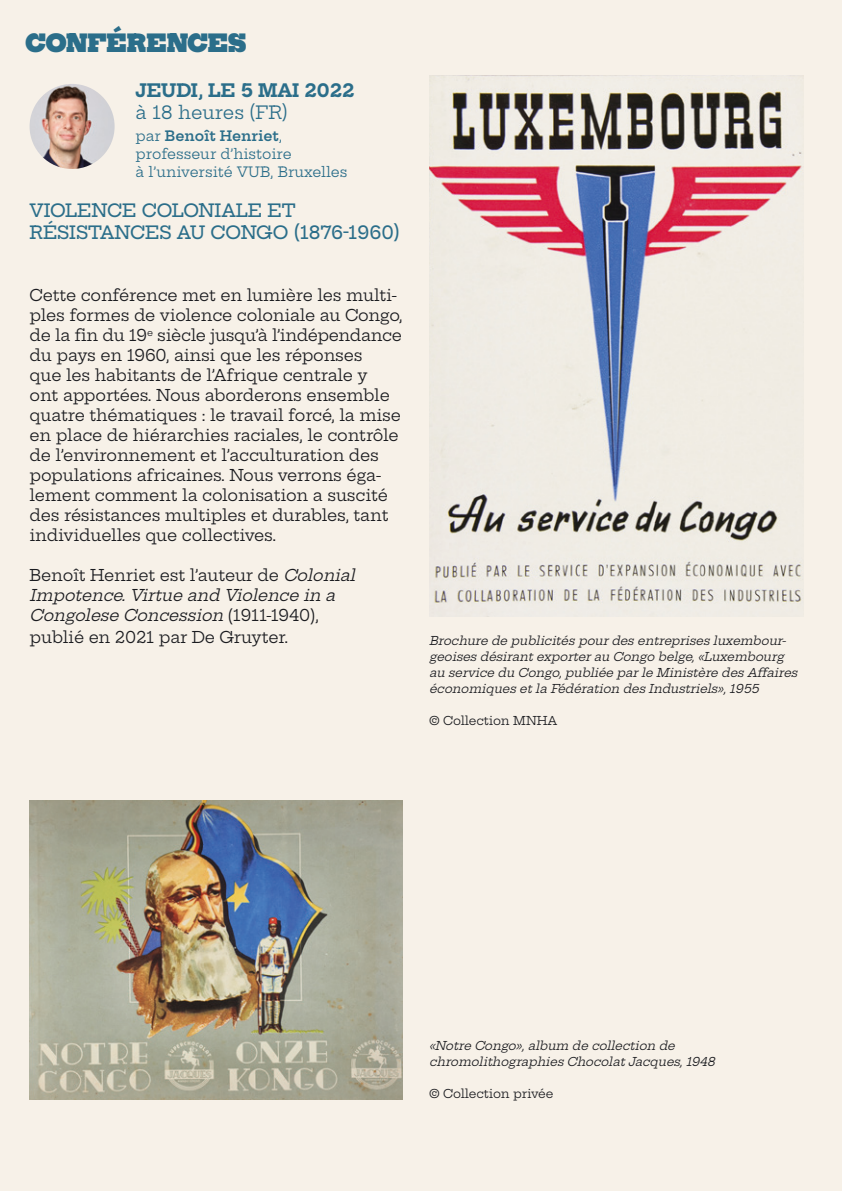
<style>
.page{position:relative;width:842px;height:1191px;background:#f7f1e8}
.page>*{position:absolute;margin:0;border:0;box-sizing:border-box;transform-origin:0 0}
.t1{font:900 24px "Hepta Slab";color:#2b6e8a}
.t2{font:500 18px/22px "Hepta Slab";color:#2b6e8a}
.t3{font:700 18px "Hepta Slab";color:#2b6e8a}
.t4{font:18px "Hepta Slab";color:#2b6e8a}
.t5{font:16px/20px "Hepta Slab";letter-spacing:-.01em;color:#1b1c20}
.t6{font:italic 16px/20px "Hepta Slab";color:#1b1c20}
.t7{font:14px/18px "Hepta Slab";color:#2b6e8a}
.t8{font:italic 12px/16px "Hepta Slab";color:#1b1c20}
.t9{font:12px "Hepta Slab";letter-spacing:-.01em;color:#1b1c20}
.s1{font-weight:600}
.s2{font-style:normal}
</style>
<div class="page">
<img style="left:30px;top:84px;width:85px;height:85px;border-radius:43px">
<img style="left:30px;top:800px;width:373px;height:299px">
<img style="left:429px;top:76px;width:375px;height:541px">
<h1 class="t1" style="left:26px;top:23px;width:222px">CONFÉRENCES</h1>
<p class="t3" style="left:136px;top:75px;width:220px">JEUDI, LE 5 MAI 2022</p>
<p class="t4" style="left:136px;top:97px;width:154px">à 18 heures (FR)</p>
<p class="t7" style="left:136px;top:125px;width:213px">par <span class="s1">Benoît Henriet</span>, professeur d’histoire<br>à l’université VUB, Bruxelles</p>
<p class="t2" style="left:30px;top:197px;width:372px">VIOLENCE COLONIALE ET<br>RÉSISTANCES AU CONGO (1876-1960)</p>
<p class="t5" style="left:30px;top:283px;width:374px">Cette conférence met en lumière les multi&shy;ples formes de violence coloniale au Congo, de la fin du 19<sup>e</sup> siècle jusqu’à l’indépendance du pays en 1960, ainsi que les réponses<br>que les habitants de l’Afrique centrale y<br>ont apportées. Nous aborderons ensemble quatre thématiques : le travail forcé, la mise en place de hiérarchies raciales, le contrôle de l’environnement et l’acculturation des populations africaines. Nous verrons éga&shy;lement comment la colonisation a suscité des résistances multiples et durables, tant individuelles que collectives.</p>
<p class="t6" style="left:30px;top:563px;width:332px"><span class="s2">Benoît Henriet est l’auteur de</span> Colonial<br>Impotence.Virtue and Violence in a<br>Congolese Concession <span class="s2">( 1 9 1 1 - 1 9 4 0 ) ,</span></p>
<p class="t5" style="left:30px;top:625px;width:260px">publié en 2021 par De Gruyter.</p>
<p class="t8" style="left:429px;top:631px;width:373px">Brochure de publicitéspourdesentreprisesluxembour&shy;geoisesdésirantexporterau Congo belge,«Luxembourg au service du Congo,publiée parle Ministère desAffaires économiquesetla Fédération desIndustriels»,1955</p>
<p class="t9" style="left:429px;top:710px;width:130px">© Collection MNHA</p>
<p class="t8" style="left:429px;top:1036px;width:291px">«Notre Congo»,album de collection de chromolithographiesChocolatJacques,1948</p>
<p class="t9" style="left:429px;top:1083px;width:126px">© Collection privée</p>
</div>
